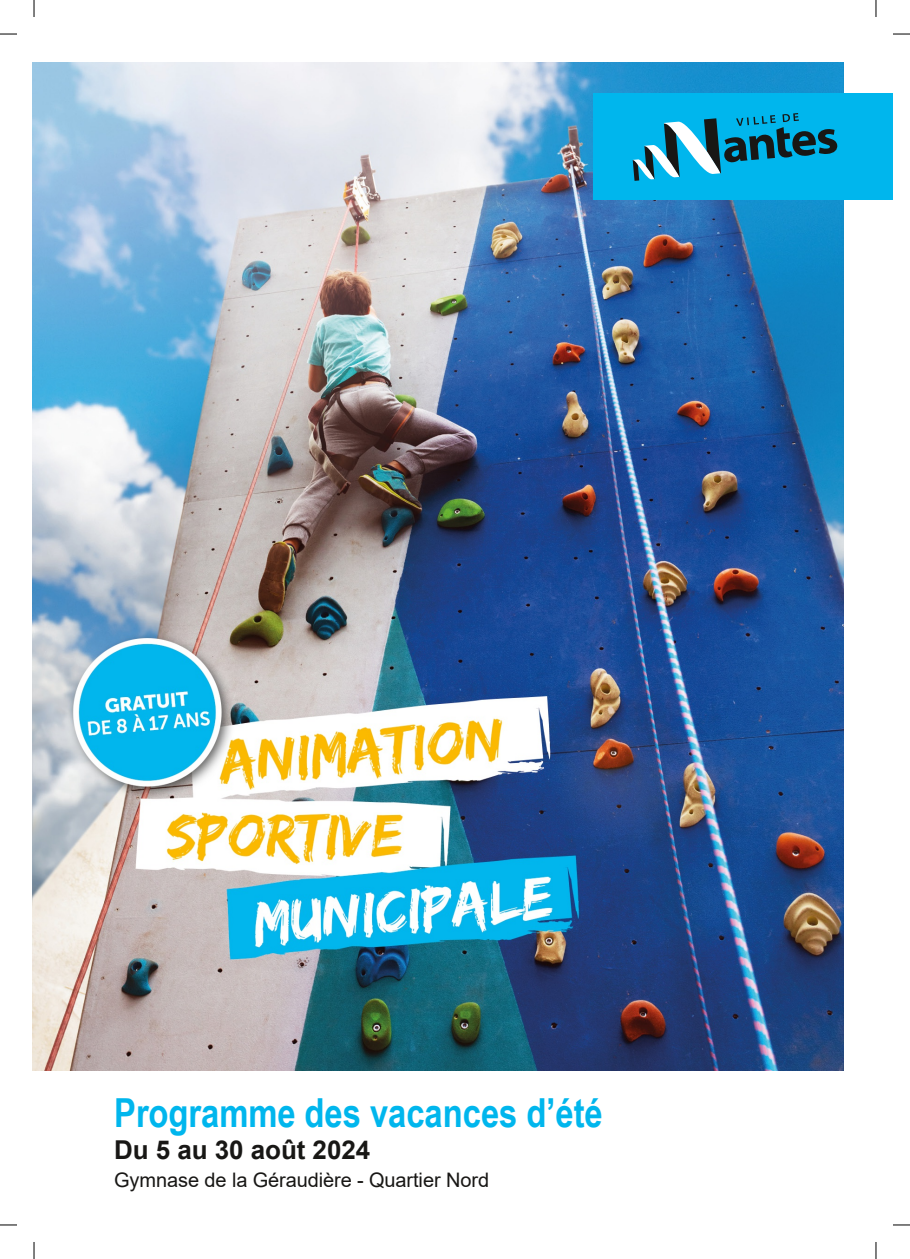
<style>
.page{position:relative;width:910px;height:1259px;background:#fff}
.page>*{position:absolute;margin:0;border:0;box-sizing:border-box;transform-origin:0 0}
.t1{font:700 40px "Arial Narrow";color:#00b6ed}
.t2{font:700 26px "Arial";color:#181715}
.t3{font:20px "Arial";letter-spacing:-.005em;color:#181715}
</style>
<div class="page">
<img style="left:33px;top:62px;width:811px;height:1008px">
<div style="left:593px;top:93px;width:300px;height:107px;background:#00b6ed"></div>
<svg style="left:633px;top:113px;width:205px;height:68px"></svg>
<svg style="left:0;top:1224px;width:17px;height:1px"></svg>
<svg style="left:34px;top:1242px;width:1px;height:17px"></svg>
<svg style="left:0;top:34px;width:17px;height:1px"></svg>
<svg style="left:34px;top:0;width:1px;height:17px"></svg>
<svg style="left:893px;top:1224px;width:17px;height:1px"></svg>
<svg style="left:875px;top:1242px;width:1px;height:17px"></svg>
<svg style="left:893px;top:34px;width:17px;height:1px"></svg>
<svg style="left:875px;top:0;width:1px;height:17px"></svg>
<h1 class="t1" style="left:114px;top:1090px;width:490px">Programme des vacances d’été</h1>
<h2 class="t2" style="left:114px;top:1135px;width:258px">Du 5 au 30 août 2024</h2>
<p class="t3" style="left:114px;top:1169px;width:376px">Gymnase de la Géraudière - Quartier Nord</p>
</div>
